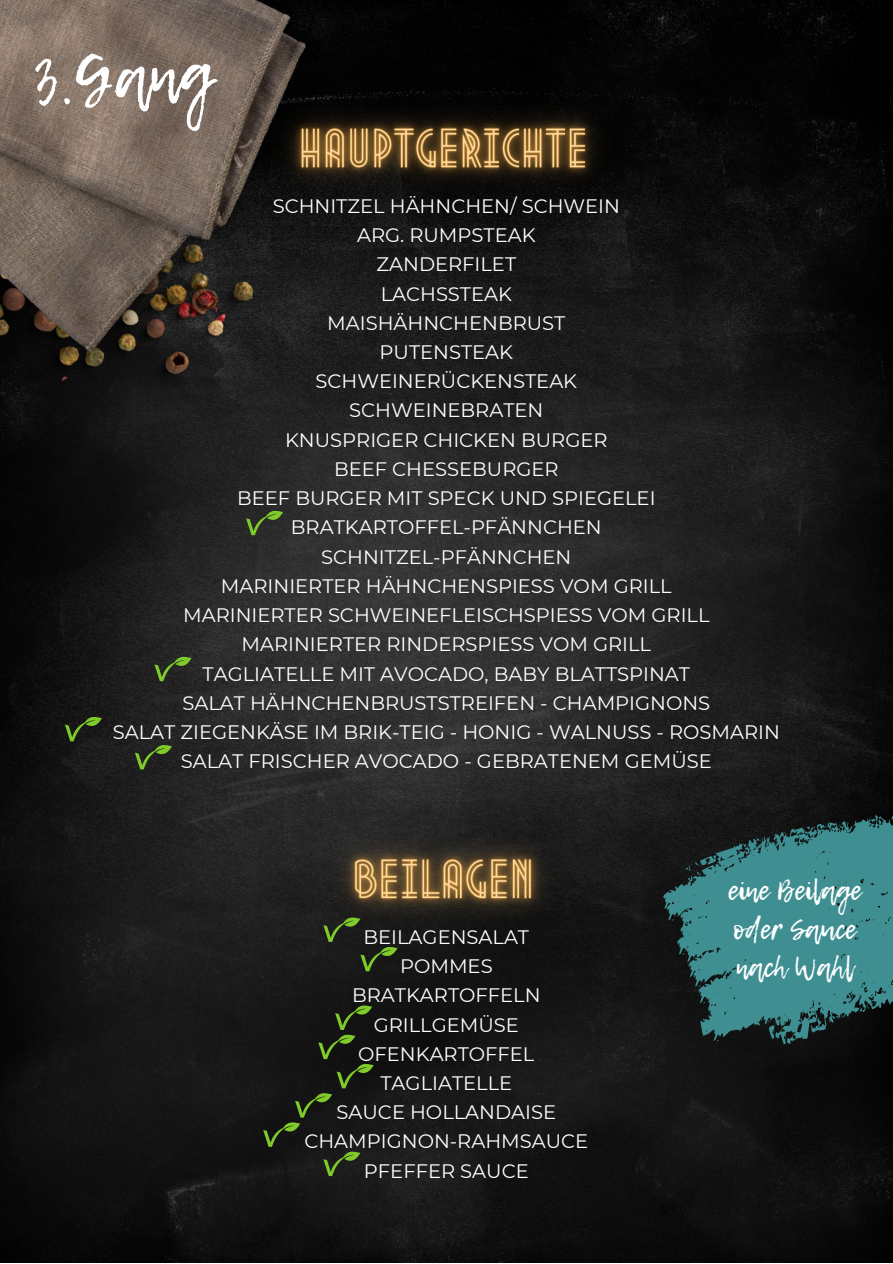
<style>
.page{position:relative;width:893px;height:1264px;background:#fff}
.page>*{position:absolute;margin:0;border:0;box-sizing:border-box;transform-origin:0 0}
.t1{font:64.5px "Lemon Tuesday";color:#fff}
.t2{font:27.6px/38.2px "Lemon Tuesday";color:#fff}
.t3{font:19.5px/29.2px "Montserrat";color:#fff;text-align:center}
</style>
<div class="page">
<img style="left:0;top:0;width:892px;height:1262px">
<img style="left:350px;top:77px;width:292px;height:153px">
<img style="left:303px;top:807px;width:285px;height:154px">
<img style="left:0;top:376px;width:269px;height:106px">
<img style="left:0;top:0;width:350px;height:376px">
<svg style="left:323px;top:913px;width:74px;height:58px;background:#232b1b"></svg>
<svg style="left:263px;top:1001px;width:111px;height:174px;background:#1b2016"></svg>
<svg style="left:135px;top:741px;width:37px;height:28px"></svg>
<svg style="left:651px;top:791px;width:241px;height:277px;background:#2a5658"></svg>
<svg style="left:858px;top:998px;width:13px;height:14px"></svg>
<svg style="left:834px;top:1015px;width:9px;height:4px"></svg>
<svg style="left:767px;top:1019px;width:25px;height:26px"></svg>
<svg style="left:716px;top:1036px;width:4px;height:5px"></svg>
<svg style="left:65px;top:713px;width:37px;height:28px"></svg>
<svg style="left:154px;top:653px;width:37px;height:28px"></svg>
<svg style="left:246px;top:507px;width:37px;height:28px"></svg>
<h1 class="t1" style="left:31px;top:34px;width:180px;rotate:-3deg">3.Gang</h1>
<p class="t3" style="left:113px;top:191px;width:668px">SCHNITZEL HÄHNCHEN/ SCHWEIN<br>ARG. RUMPSTEAK<br>ZANDERFILET<br>LACHSSTEAK<br>MAISHÄHNCHENBRUST<br>PUTENSTEAK<br>SCHWEINERÜCKENSTEAK<br>SCHWEINEBRATEN<br>KNUSPRIGER CHICKEN BURGER<br>BEEF CHESSEBURGER<br>BEEF BURGER MIT SPECK UND SPIEGELEI<br>BRATKARTOFFEL-PFÄNNCHEN<br>SCHNITZEL-PFÄNNCHEN<br>MARINIERTER HÄHNCHENSPIESS VOM GRILL<br>MARINIERTER SCHWEINEFLEISCHSPIESS VOM GRILL<br>MARINIERTER RINDERSPIESS VOM GRILL<br>TAGLIATELLE MIT AVOCADO, BABY BLATTSPINAT<br>SALAT HÄHNCHENBRUSTSTREIFEN - CHAMPIGNONS<br>SALAT ZIEGENKÄSE IM BRIK-TEIG - HONIG - WALNUSS - ROSMARIN<br>SALAT FRISCHER AVOCADO - GEBRATENEM GEMÜSE</p>
<p class="t3" style="left:304px;top:922px;width:285px">BEILAGENSALAT<br>POMMES<br>BRATKARTOFFELN<br>GRILLGEMÜSE<br>OFENKARTOFFEL<br>TAGLIATELLE<br>SAUCE HOLLANDAISE<br>CHAMPIGNON-RAHMSAUCE<br>PFEFFER SAUCE</p>
<h2 class="t2" style="left:727px;top:871px;width:135px">eine Beilage oder Sauce nach Wahl</h2>
</div>
